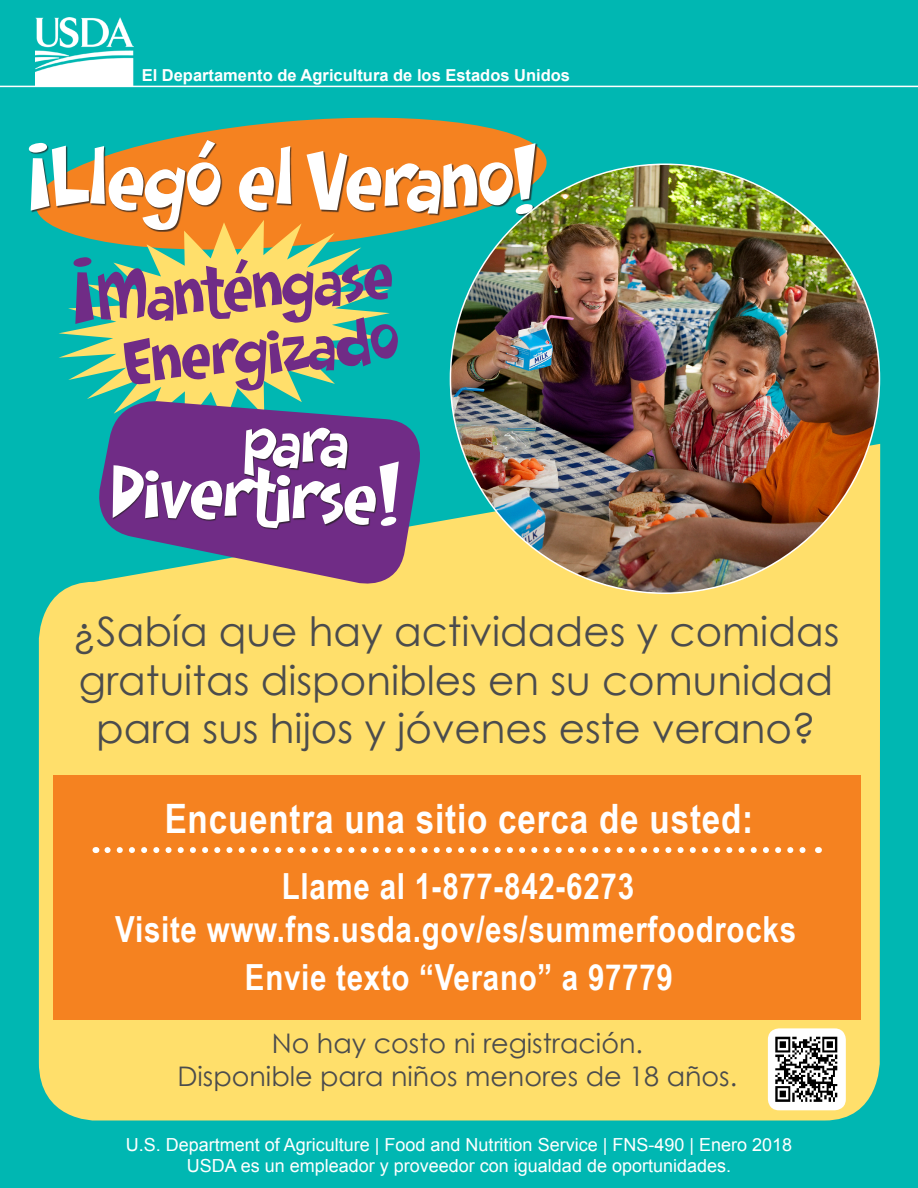
<style>
.page{position:relative;width:918px;height:1188px;background:#00b7b2}
.page>*{position:absolute;margin:0;border:0;box-sizing:border-box;transform-origin:0 0}
.t1{font:97.5px "Doinky";color:#702c86}
.t2{font:90px "Doinky";color:#fff}
.t3{font:84px "Doinky";color:#fff}
.t4{font:75px "Doinky";color:#fff}
.t5{font:67.5px "Doinky";color:#702c86}
.t6{font:67.5px "Doinky";color:#fff}
.t7{font:40.5px/48.6px "Century Gothic";color:#4b4c4d;text-align:center}
.t8{font:700 40.5px "Arial Narrow";letter-spacing:.02em;color:#fff}
.t9{font:700 36px "Arial Narrow";letter-spacing:.02em;color:#fff}
.t10{font:27px "Century Gothic";color:#4b4c4d}
.t11{font:18px "Arial";color:#fff}
.t12{font:700 16.5px "Arial";color:#fff}
.s1{font-size:99px}
</style>
<div class="page">
<svg style="left:164px;top:117px;width:386px;height:140px"></svg>
<div style="left:30px;top:140px;width:508px;height:92px;background:#231f20;opacity:.75"></div>
<hr style="left:0;top:86px;width:918px;height:1px;background:#fff">
<svg style="left:59px;top:220px;width:331px;height:179px;fill:#ffdf6b"></svg>
<div style="left:39px;top:444px;width:841px;height:677px;background:#ffdf6b"></div>
<div style="left:53px;top:775px;width:808px;height:245px;background:#f58220"></div>
<img style="left:768px;top:1028px;width:78px;height:82px">
<svg style="left:92px;top:398px;width:334px;height:193px;fill:#702c86"></svg>
<div style="left:113px;top:465px;width:265px;height:65px;background:#231f20;opacity:.75"></div>
<div style="left:245px;top:428px;width:104px;height:50px;background:#231f20;opacity:.75"></div>
<svg style="left:107px;top:847px;width:699px;height:6px"></svg>
<img style="left:36px;top:18px;width:97px;height:68px">
<img style="left:450px;top:164px;width:429px;height:429px;border-radius:214px">
<p class="t12" style="left:142px;top:64px;width:430px">El Departamento de Agricultura de los Estados Unidos</p>
<p class="t3" style="left:28px;top:128px;width:510px"><span class="s1">¡</span>Llegó el Verano<span class="s1">!</span></p>
<p class="t1" style="left:73px;top:229px;width:24px">¡</p>
<p class="t5" style="left:94px;top:258px;width:298px;rotate:-5deg">Manténgase</p>
<p class="t5" style="left:120px;top:320px;width:277px;rotate:-5deg">Energizado</p>
<p class="t6" style="left:244px;top:400px;width:107px">para</p>
<p class="t4" style="left:113px;top:443px;width:268px;rotate:2deg">Divertirse</p>
<p class="t2" style="left:379px;top:435px;width:23px">!</p>
<p class="t7" style="left:73px;top:607px;width:768px">¿Sabía que hay actividades y comidas</p>
<p class="t7" style="left:79px;top:655px;width:756px">gratuitas disponibles en su comunidad para sus hijos y jóvenes este verano?</p>
<p class="t8" style="left:165px;top:788px;width:590px">Encuentra una sitio cerca de usted:</p>
<p class="t9" style="left:282px;top:859px;width:354px">Llame al 1-877-842-6273</p>
<p class="t9" style="left:115px;top:902px;width:682px">Visite www.fns.usda.gov/es/summerfoodrocks</p>
<p class="t9" style="left:245px;top:950px;width:430px">Envie texto “Verano” a 97779</p>
<p class="t10" style="left:272px;top:1025px;width:373px">No hay costo ni registración.</p>
<p class="t10" style="left:177px;top:1057px;width:561px">Disponible para niños menores de 18 años.</p>
<p class="t11" style="left:126px;top:1133px;width:668px">U.S. Department of Agriculture | Food and Nutrition Service | FNS-490 | Enero 2018</p>
<p class="t11" style="left:187px;top:1154px;width:546px">USDA es un empleador y proveedor con igualdad de oportunidades.</p>
</div>
